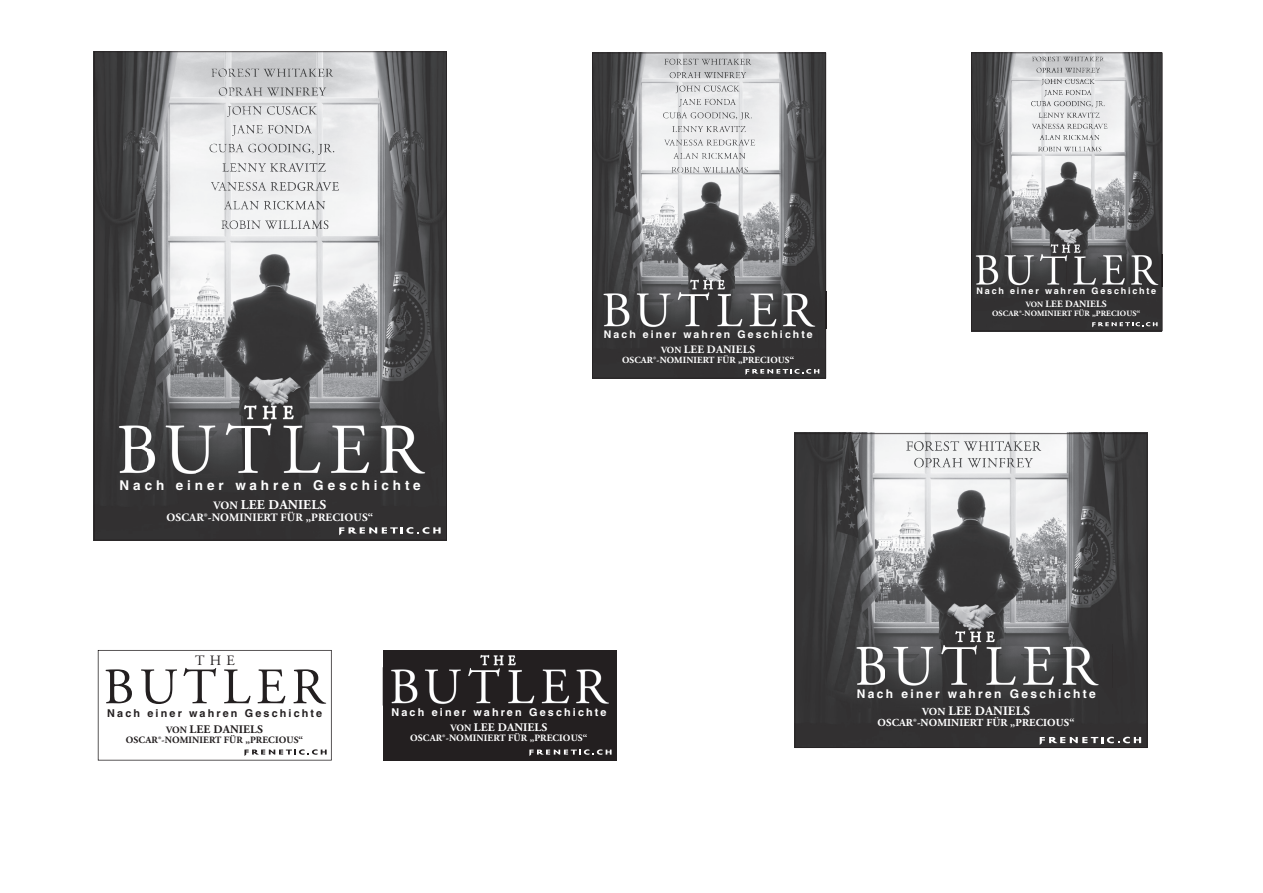
<style>
.page{position:relative;width:1263px;height:893px;background:#fff}
.page>*{position:absolute;margin:0;border:0;box-sizing:border-box;transform-origin:0 0}
.t1{font:51px "Adobe Garamond Pro";letter-spacing:.11em;color:#231f20}
.t2{font:14.25px "Adobe Garamond Pro";color:#231f20}
.t3{font:700 13.5px "Helvetica LT Std";letter-spacing:.29em;color:#fff}
.t4{font:700 13.5px "Adobe Garamond Pro";letter-spacing:.01em;color:#fff}
.t5{font:700 12.9px "Adobe Garamond Pro";letter-spacing:.01em;color:#fff}
.t6{font:700 12px "Helvetica LT Std";letter-spacing:.2em;color:#fff}
.t7{font:700 11.55px "Adobe Garamond Pro";letter-spacing:.01em;color:#fff}
.t8{font:700 11.55px "Adobe Garamond Pro";letter-spacing:.01em;color:#231f20}
.t9{font:700 11.25px "Adobe Garamond Pro";letter-spacing:.01em;color:#fff}
.t10{font:700 10.8px "Adobe Garamond Pro";letter-spacing:.01em;color:#fff}
.t11{font:700 10.8px "Helvetica LT Std";letter-spacing:.2em;color:#fff}
.t12{font:700 10.8px "Helvetica LT Std";letter-spacing:.2em;color:#231f20}
.t13{font:700 10.5px "Helvetica LT Std";letter-spacing:.2em;color:#fff}
.t14{font:700 9.75px "Adobe Garamond Pro";letter-spacing:.01em;color:#fff}
.t15{font:700 9.6px "Adobe Garamond Pro";letter-spacing:.01em;color:#fff}
.t16{font:700 9.6px "Adobe Garamond Pro";letter-spacing:.01em;color:#231f20}
.t17{font:700 9.3px "Adobe Garamond Pro";letter-spacing:.01em;color:#fff}
.t18{font:700 9px "Helvetica LT Std";letter-spacing:.2em;color:#fff}
.t19{font:700 8.1px "Adobe Garamond Pro";letter-spacing:.01em;color:#fff}
.s1{font-size:11.25px}
.s2{font-size:9.3px}
.s3{font-size:8.1px}
.s4{font-size:9.6px}
.s5{font-size:10.8px}
</style>
<div class="page">
<svg style="left:94px;top:51px;width:353px;height:489px;background:#818182"></svg>
<svg style="left:592px;top:53px;width:234px;height:325px;background:#7f7f80"></svg>
<svg style="left:794px;top:433px;width:353px;height:315px;background:#68686a"></svg>
<svg style="left:971px;top:52px;width:191px;height:279px;background:#7c7c7e"></svg>
<img style="left:98px;top:422px;width:148px;height:27px">
<img style="left:246px;top:428px;width:49px;height:21px">
<img style="left:295px;top:422px;width:148px;height:27px">
<img style="left:98px;top:449px;width:345px;height:27px">
<img style="left:231px;top:401px;width:77px;height:27px">
<img style="left:732px;top:291px;width:95px;height:38px">
<img style="left:593px;top:291px;width:93px;height:38px">
<img style="left:686px;top:295px;width:46px;height:34px">
<img style="left:592px;top:291px;width:1px;height:38px">
<img style="left:681px;top:276px;width:53px;height:19px">
<img style="left:972px;top:254px;width:191px;height:32px">
<img style="left:971px;top:254px;width:1px;height:32px">
<img style="left:1043px;top:241px;width:45px;height:16px">
<svg style="left:98px;top:650px;width:234px;height:110px"></svg>
<div style="left:383px;top:650px;width:234px;height:111px;background:#231f20"></div>
<svg style="left:529px;top:749px;width:82px;height:7px"></svg>
<img style="left:382px;top:667px;width:227px;height:39px">
<img style="left:471px;top:654px;width:54px;height:17px">
<img style="left:841px;top:644px;width:271px;height:43px">
<img style="left:945px;top:627px;width:61px;height:22px">
<img style="left:943px;top:441px;width:70px;height:10px">
<img style="left:245px;top:68px;width:63px;height:10px">
<img style="left:669px;top:58px;width:64px;height:7px">
<img style="left:1036px;top:57px;width:53px;height:5px">
<p class="t3" style="left:120px;top:477px;width:303px">Nach einer wahren Geschichte</p>
<p class="t4" style="left:213px;top:497px;width:114px"><span class="s1">VON</span> LEE DANIELS</p>
<p class="t9" style="left:167px;top:511px;width:208px">OSCAR®-NOMINIERT FÜR „PRECIOUS“</p>
<p class="t13" style="left:604px;top:328px;width:210px">Nach einer wahren Geschichte</p>
<p class="t9" style="left:661px;top:343px;width:95px"><span class="s2">VON</span> LEE DANIELS</p>
<p class="t17" style="left:622px;top:354px;width:174px">OSCAR®-NOMINIERT FÜR „PRECIOUS“</p>
<p class="t18" style="left:976px;top:286px;width:181px">Nach einer wahren Geschichte</p>
<p class="t14" style="left:1026px;top:298px;width:82px"><span class="s3">VON</span> LEE DANIELS</p>
<p class="t19" style="left:992px;top:308px;width:150px">OSCAR®-NOMINIERT FÜR „PRECIOUS“</p>
<p class="t2" style="left:195px;top:652px;width:41px">THE</p>
<h1 class="t1" style="left:104px;top:656px;width:222px">BUTLER</h1>
<p class="t12" style="left:107px;top:707px;width:217px">Nach einer wahren Geschichte</p>
<p class="t8" style="left:166px;top:722px;width:98px"><span class="s4">VON</span> LEE DANIELS</p>
<p class="t16" style="left:126px;top:734px;width:179px">OSCAR®-NOMINIERT FÜR „PRECIOUS“</p>
<p class="t11" style="left:391px;top:705px;width:217px">Nach einer wahren Geschichte</p>
<p class="t7" style="left:450px;top:720px;width:98px"><span class="s4">VON</span> LEE DANIELS</p>
<p class="t15" style="left:410px;top:732px;width:179px">OSCAR®-NOMINIERT FÜR „PRECIOUS“</p>
<p class="t6" style="left:857px;top:687px;width:240px">Nach einer wahren Geschichte</p>
<p class="t5" style="left:922px;top:703px;width:109px"><span class="s5">VON</span> LEE DANIELS</p>
<p class="t10" style="left:877px;top:716px;width:198px">OSCAR®-NOMINIERT FÜR „PRECIOUS“</p>
</div>
